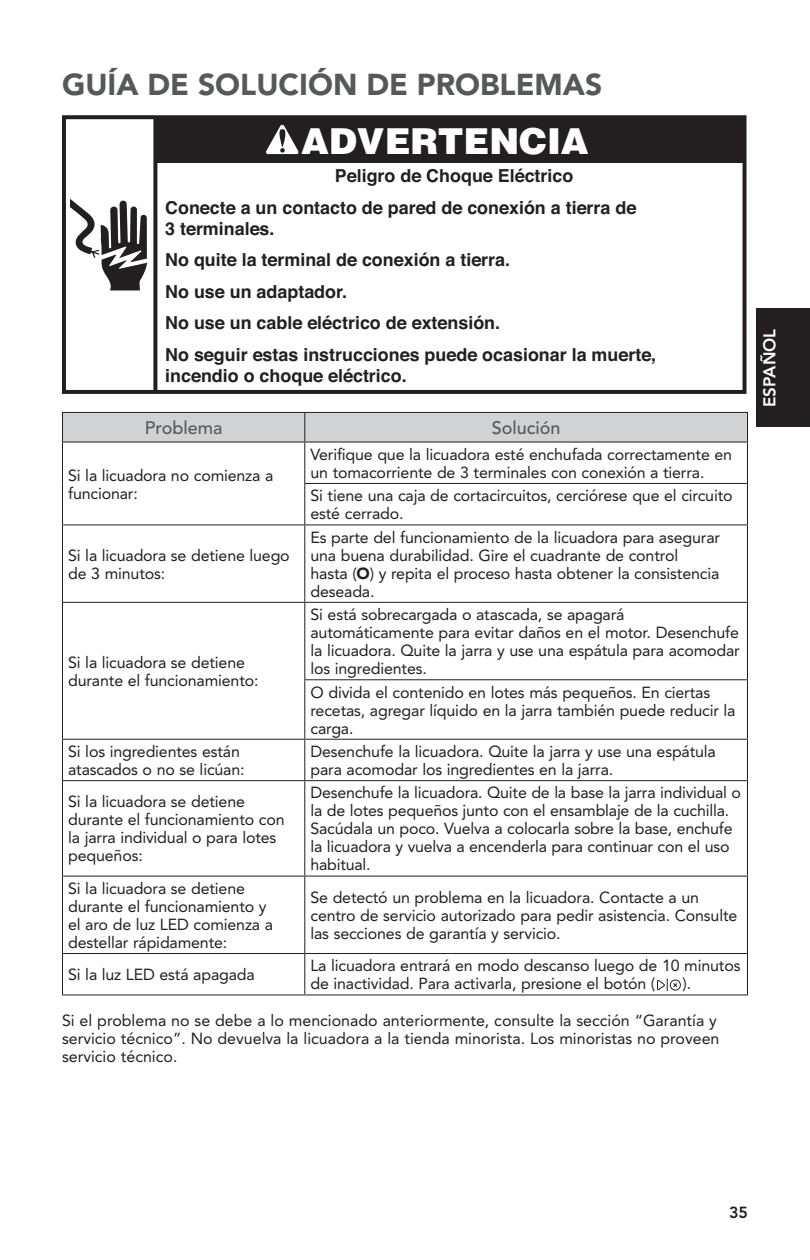
<style>
.page{position:relative;width:810px;height:1260px;background:#fff}
.page>*{position:absolute;margin:0;border:0;box-sizing:border-box;transform-origin:0 0}
.t1{font:900 35.8px "Helvetica";color:#fff}
.Section_Header___h2{font:900 30px "Avenir LT Std";color:#57585a}
.TABLE_Header{font:500 18px "Avenir LT Std";color:#57585a}
.t2{font:700 17.8px/31.4px "Helvetica";color:#231f20}
.t3{font:800 17px "Avenir LT Std";color:#fff}
.Step_Text___p{font:16px/18px "Avenir LT Std";letter-spacing:-.01em;color:#231f20}
.t4{font:800 16px "Avenir LT Std";color:#231f20}
.s1{font-weight:900}
</style>
<div class="page">
<div style="left:756px;top:309px;width:54px;height:118px;background:#231f20"></div>
<hr style="left:747px;top:443px;width:1px;height:40px;background:#231f20">
<hr style="left:304px;top:483px;width:444px;height:1px;background:#231f20">
<hr style="left:747px;top:484px;width:1px;height:40px;background:#231f20">
<hr style="left:62px;top:525px;width:1px;height:77px;background:#231f20">
<hr style="left:305px;top:524px;width:443px;height:1px;background:#231f20">
<hr style="left:304px;top:525px;width:1px;height:77px;background:#231f20">
<hr style="left:747px;top:525px;width:1px;height:77px;background:#231f20">
<hr style="left:305px;top:602px;width:443px;height:1px;background:#231f20">
<hr style="left:747px;top:603px;width:1px;height:76px;background:#231f20">
<hr style="left:304px;top:679px;width:444px;height:1px;background:#231f20">
<hr style="left:747px;top:680px;width:1px;height:59px;background:#231f20">
<hr style="left:62px;top:740px;width:1px;height:40px;background:#231f20">
<hr style="left:305px;top:739px;width:443px;height:1px;background:#231f20">
<hr style="left:304px;top:740px;width:1px;height:40px;background:#231f20">
<hr style="left:747px;top:740px;width:1px;height:40px;background:#231f20">
<hr style="left:62px;top:780px;width:243px;height:1px;background:#231f20">
<hr style="left:62px;top:781px;width:1px;height:95px;background:#231f20">
<hr style="left:305px;top:780px;width:443px;height:1px;background:#231f20">
<hr style="left:304px;top:781px;width:1px;height:95px;background:#231f20">
<hr style="left:747px;top:781px;width:1px;height:95px;background:#231f20">
<hr style="left:305px;top:876px;width:443px;height:1px;background:#231f20">
<hr style="left:747px;top:877px;width:1px;height:76px;background:#231f20">
<hr style="left:305px;top:953px;width:443px;height:1px;background:#231f20">
<hr style="left:747px;top:954px;width:1px;height:40px;background:#231f20">
<hr style="left:305px;top:994px;width:443px;height:1px;background:#231f20">
<svg style="left:62px;top:412px;width:686px;height:30px;background:#c8c8ca"></svg>
<hr style="left:62px;top:442px;width:243px;height:1px;background:#231f20">
<hr style="left:305px;top:442px;width:443px;height:1px;background:#231f20">
<hr style="left:62px;top:443px;width:1px;height:40px;background:#231f20">
<hr style="left:304px;top:443px;width:1px;height:40px;background:#231f20">
<hr style="left:62px;top:483px;width:1px;height:41px;background:#231f20">
<hr style="left:304px;top:484px;width:1px;height:40px;background:#231f20">
<hr style="left:62px;top:524px;width:243px;height:1px;background:#231f20">
<hr style="left:62px;top:602px;width:243px;height:1px;background:#231f20">
<hr style="left:62px;top:603px;width:1px;height:77px;background:#231f20">
<hr style="left:304px;top:603px;width:1px;height:76px;background:#231f20">
<hr style="left:62px;top:680px;width:1px;height:59px;background:#231f20">
<hr style="left:304px;top:680px;width:1px;height:59px;background:#231f20">
<hr style="left:62px;top:739px;width:243px;height:1px;background:#231f20">
<hr style="left:62px;top:876px;width:243px;height:1px;background:#231f20">
<hr style="left:62px;top:877px;width:1px;height:76px;background:#231f20">
<hr style="left:304px;top:877px;width:1px;height:76px;background:#231f20">
<hr style="left:62px;top:953px;width:243px;height:1px;background:#231f20">
<hr style="left:62px;top:954px;width:1px;height:40px;background:#231f20">
<hr style="left:304px;top:954px;width:1px;height:40px;background:#231f20">
<hr style="left:62px;top:994px;width:243px;height:1px;background:#231f20">
<div style="left:670px;top:980px;width:11px;height:10px;border:1px solid #231f20;border-radius:50%"></div>
<svg style="left:657px;top:979px;width:21px;height:12px"></svg>
<div style="left:62px;top:115px;width:685px;height:279px;border:4px solid #231f20"></div>
<div style="left:156px;top:117px;width:587px;height:46px;background:#231f20"></div>
<svg style="left:153px;top:117px;width:4px;height:275px"></svg>
<svg style="left:70px;top:199px;width:77px;height:91px"></svg>
<svg style="left:266px;top:125px;width:33px;height:29px"></svg>
<h2 class="Section_Header___h2" style="left:62px;top:66px;width:542px">GUÍA DE SOLUCIÓN DE PROBLEMAS</h2>
<p class="t1" style="left:301px;top:118px;width:289px">ADVERTENCIA</p>
<p class="t2" style="left:165px;top:160px;width:473px;text-indent:170px">Peligro de Choque Eléctrico<br>Conecte a un contacto de pared de conexión a tierra de</p>
<p class="t2" style="left:165px;top:213px;width:493px">3 terminales.<br>No quite la terminal de conexión a tierra.<br>No use un adaptador.<br>No use un cable eléctrico de extensión.<br>No seguir estas instrucciones puede ocasionar la muerte,</p>
<p class="t2" style="left:165px;top:360px;width:243px">incendio o choque eléctrico.</p>
<p class="TABLE_Header" style="left:145px;top:417px;width:79px">Problema</p>
<p class="TABLE_Header" style="left:492px;top:417px;width:70px">Solución</p>
<p class="Step_Text___p" style="left:68px;top:466px;width:207px">Si la licuadora no comienza a funcionar:</p>
<p class="Step_Text___p" style="left:310px;top:445px;width:423px">Verifique que la licuadora esté enchufada correctamente en un tomacorriente de 3 terminales con conexión a tierra.</p>
<p class="Step_Text___p" style="left:310px;top:487px;width:424px">Si tiene una caja de cortacircuitos, cerciórese que el circuito esté cerrado.</p>
<p class="Step_Text___p" style="left:68px;top:546px;width:223px">Si la licuadora se detiene luego de 3 minutos:</p>
<p class="Step_Text___p" style="left:68px;top:653px;width:192px">Si la licuadora se detiene durante el funcionamiento:</p>
<p class="Step_Text___p" style="left:310px;top:528px;width:411px">Es parte del funcionamiento de la licuadora para asegurar una buena durabilidad. Gire el cuadrante de control<br>hasta (<span class="s1">O</span>) y repita el proceso hasta obtener la consistencia deseada.</p>
<p class="Step_Text___p" style="left:310px;top:606px;width:431px">Si está sobrecargada o atascada, se apagará automáticamente para evitar daños en el motor. Desenchufe la licuadora. Quite la jarra y use una espátula para acomodar los ingredientes.</p>
<p class="Step_Text___p" style="left:310px;top:683px;width:427px">O divida el contenido en lotes más pequeños. En ciertas recetas, agregar líquido en la jarra también puede reducir la carga.</p>
<p class="Step_Text___p" style="left:68px;top:743px;width:178px">Si los ingredientes están atascados o no se licúan:</p>
<p class="Step_Text___p" style="left:310px;top:743px;width:407px">Desenchufe la licuadora. Quite la jarra y use una espátula para acomodar los ingredientes en la jarra.</p>
<p class="Step_Text___p" style="left:68px;top:793px;width:218px">Si la licuadora se detiene durante el funcionamiento con la jarra individual o para lotes pequeños:</p>
<p class="Step_Text___p" style="left:310px;top:784px;width:432px">Desenchufe la licuadora. Quite de la base la jarra individual o la de lotes pequeños junto con el ensamblaje de la cuchilla.<br>Sacúdala un poco. Vuelva a colocarla sobre la base, enchufe la licuadora y vuelva a encenderla para continuar con el uso habitual.</p>
<p class="Step_Text___p" style="left:68px;top:879px;width:206px">Si la licuadora se detiene durante el funcionamiento y el aro de luz LED comienza a destellar rápidamente:</p>
<p class="Step_Text___p" style="left:310px;top:888px;width:428px">Se detectó un problema en la licuadora. Contacte a un centro de servicio autorizado para pedir asistencia. Consulte las secciones de garantía y servicio.</p>
<p class="Step_Text___p" style="left:68px;top:966px;width:188px">Si la luz LED está apagada</p>
<p class="Step_Text___p" style="left:310px;top:957px;width:432px">La licuadora entrará en modo descanso luego de 10 minutos de inactividad. Para activarla, presione el botón (</p>
<p class="Step_Text___p" style="left:683px;top:975px;width:10px">).</p>
<p class="Step_Text___p" style="left:62px;top:1011px;width:659px">Si el problema no se debe a lo mencionado anteriormente, consulte la sección “Garantía y servicio técnico”. No devuelva la licuadora a la tienda minorista. Los minoristas no proveen servicio técnico.</p>
<p class="t3" style="left:760px;top:407px;width:80px;rotate:-90deg">ESPAÑOL</p>
<p class="t4" style="left:729px;top:1203px;width:20px">35</p>
</div>
